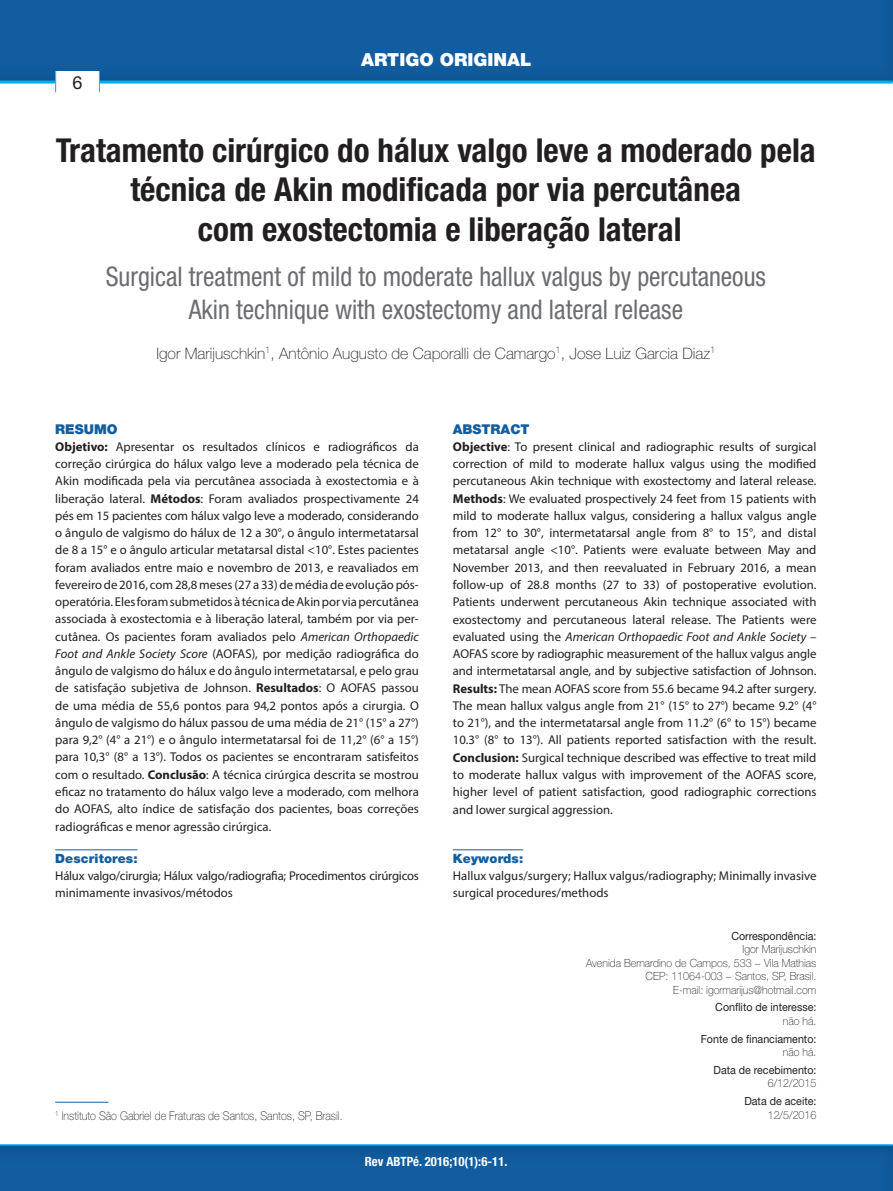
<style>
.page{position:relative;width:893px;height:1191px;background:#fff}
.page>*{position:absolute;margin:0;border:0;box-sizing:border-box;transform-origin:0 0}
.t1{font:700 condensed 33px/39.6px "Helvetica Neue";color:#231f20;text-align:center}
.t2{font:condensed 27px/32.4px "Helvetica Neue";color:#6c6d70;text-align:center;scale:.95 1}
.t3{font:900 18px "Helvetica Neue";color:#fff}
.t4{font:18px "Helvetica Neue";color:#231f20}
.t5{font:100 15.75px "Helvetica Neue";color:#231f20}
.t6{font:900 13.5px "Helvetica Neue";color:#115da0}
.t7{font:12.75px/17.2px "Myriad Pro";color:#231f20;text-align:justify}
.t8{font:12.75px/17.2px "Myriad Pro";letter-spacing:-.02em;color:#231f20}
.t9{font:700 condensed 12.75px "Helvetica Neue";color:#fff}
.t10{font:900 12.75px "Helvetica Neue";letter-spacing:.01em;color:#115da0}
.t11{font:100 12px "Helvetica Neue";color:#231f20;scale:.9 1}
.t12{font:100 11.25px/13.5px "Helvetica Neue";color:#231f20;text-align:right;scale:.95 1}
.t13{font:11.25px "Helvetica Neue";color:#231f20;scale:.95 1}
.s1{font-weight:700}
.s2{font-style:italic}
</style>
<div class="page">
<div style="left:0;top:1143px;width:893px;height:48px;background:#115da0"></div>
<hr style="left:0;top:1144px;width:893px;height:1px;background:#00aeef">
<div style="left:0;top:0;width:893px;height:84px;background:#115da0"></div>
<hr style="left:0;top:81px;width:893px;height:3px;background:#00aeef">
<div style="left:55px;top:71px;width:45px;height:21px;background:#fff"></div>
<svg style="left:55px;top:71px;width:1px;height:21px"></svg>
<svg style="left:99px;top:71px;width:1px;height:21px"></svg>
<hr style="left:55px;top:849px;width:83px;height:1px;background:#115da0">
<hr style="left:55px;top:1101px;width:53px;height:1px;background:#115da0">
<hr style="left:453px;top:849px;width:70px;height:1px;background:#115da0">
<h3 class="t4" style="left:73px;top:72px;width:12px">6</h3>
<h3 class="t3" style="left:361px;top:49px;width:172px">ARTIGO ORIGINAL</h3>
<h1 class="t1" style="left:56px;top:130px;width:761px">Tratamento cirúrgico do hálux valgo leve a moderado pela técnica de Akin modificada por via percutânea<br>com exostectomia e liberação lateral</h1>
<h2 class="t2" style="left:106px;top:260px;width:697px">Surgical treatment of mild to moderate hallux valgus by percutaneous<br>Akin technique with exostectomy and lateral release</h2>
<p class="t5" style="left:156px;top:344px;width:560px">Igor Marijuschkin<sup>1</sup>, Antônio Augusto de Caporalli de Camargo<sup>1</sup>, Jose Luiz Garcia Diaz<sup>1</sup></p>
<p class="t6" style="left:55px;top:421px;width:64px">RESUMO</p>
<p class="t7" style="left:55px;top:438px;width:365px"><span class="s1">Objetivo:</span> Apresentar os resultados clínicos e radiográficos da correção cirúrgica do hálux valgo leve a moderado pela técnica de Akin modificada pela via percutânea associada à exostectomia e à liberação lateral. <span class="s1">Métodos</span>: Foram avaliados prospectivamente 24 pés em 15 pacientes com hálux valgo leve a moderado, considerando o ângulo de valgismo do hálux de 12 a 30°, o ângulo intermetatarsal de 8 a 15° e o ângulo articular metatarsal distal &lt;10°. Estes pacientes foram avaliados entre maio e novembro de 2013, e reavaliados em fevereiro de 2016, com 28,8 meses (27 a 33) de média de evolução pós&shy;operatória. Eles foram submetidos à técnica de Akin por via percutânea associada à exostectomia e à liberação lateral, também por via per&shy;cutânea. Os pacientes foram avaliados pelo <span class="s2">American Orthopaedic Foot and Ankle Society Score</span> (AOFAS), por medição radiográfica do ângulo de valgismo do hálux e do ângulo intermetatarsal, e pelo grau de satisfação subjetiva de Johnson. <span class="s1">Resultados</span>: O AOFAS passou de uma média de 55,6 pontos para 94,2 pontos após a cirurgia. O ângulo de valgismo do hálux passou de uma média de 21° (15° a 27°) para 9,2° (4° a 21°) e o ângulo intermetatarsal foi de 11,2° (6° a 15°) para 10,3° (8° a 13°). Todos os pacientes se encontraram satisfeitos com o resultado. <span class="s1">Conclusão</span>: A técnica cirúrgica descrita se mostrou eficaz no tratamento do hálux valgo leve a moderado, com melhora do AOFAS, alto índice de satisfação dos pacientes, boas correções radiográficas e menor agressão cirúrgica.</p>
<p class="t10" style="left:55px;top:850px;width:84px">Descritores:</p>
<p class="t8" style="left:55px;top:867px;width:365px">Hálux valgo/cirurgia; Hálux valgo/radiografia; Procedimentos cirúrgicos minimamente invasivos/métodos</p>
<p class="t11" style="left:55px;top:1108px;width:321px"><sup>1</sup> Instituto São Gabriel de Fraturas de Santos, Santos, SP, Brasil.</p>
<p class="t6" style="left:453px;top:421px;width:78px">ABSTRACT</p>
<p class="t7" style="left:453px;top:438px;width:365px"><span class="s1">Objective</span>: To present clinical and radiographic results of surgical correction of mild to moderate hallux valgus using the modified percutaneous Akin technique with exostectomy and lateral release.<br><span class="s1">Methods</span>: We evaluated prospectively 24 feet from 15 patients with mild to moderate hallux valgus, considering a hallux valgus angle from 12° to 30°, intermetatarsal angle from 8° to 15°, and distal metatarsal angle &lt;10°. Patients were evaluate between May and November 2013, and then reevaluated in February 2016, a mean follow-up of 28.8 months (27 to 33) of postoperative evolution.<br>Patients underwent percutaneous Akin technique associated with exostectomy and percutaneous lateral release. The Patients were evaluated using the <span class="s2">American Orthopaedic Foot and Ankle Society</span> – AOFAS score by radiographic measurement of the hallux valgus angle and intermetatarsal angle, and by subjective satisfaction of Johnson.<br><span class="s1">Results:</span> The mean AOFAS score from 55.6 became 94.2 after surgery.<br>The mean hallux valgus angle from 21° (15° to 27°) became 9.2° (4° to 21°), and the intermetatarsal angle from 11.2° (6° to 15°) became 10.3° (8° to 13°). All patients reported satisfaction with the result.<br><span class="s1">Conclusion:</span> Surgical technique described was effective to treat mild to moderate hallux valgus with improvement of the AOFAS score, higher level of patient satisfaction, good radiographic corrections and lower surgical aggression.</p>
<p class="t10" style="left:453px;top:850px;width:72px">Keywords:</p>
<p class="t7" style="left:453px;top:867px;width:365px">Hallux valgus/surgery; Hallux valgus/radiography; Minimally invasive surgical procedures/methods</p>
<p class="t13" style="left:731px;top:928px;width:91px">Correspondência:</p>
<p class="t12" style="left:586px;top:942px;width:244px">Igor Marijuschkin<br>Avenida Bernardino de Campos, 533 − Vila Mathias CEP: 11064-003 − Santos, SP, Brasil.<br>E-mail: igormarijus@hotmail.com</p>
<p class="t13" style="left:715px;top:1000px;width:108px">Conflito de interesse:</p>
<p class="t12" style="left:783px;top:1014px;width:37px">não há.</p>
<p class="t13" style="left:701px;top:1031px;width:123px">Fonte de financiamento:</p>
<p class="t12" style="left:783px;top:1045px;width:37px">não há.</p>
<p class="t13" style="left:713px;top:1063px;width:110px">Data de recebimento:</p>
<p class="t12" style="left:768px;top:1076px;width:53px">6/12/2015</p>
<p class="t13" style="left:744px;top:1094px;width:77px">Data de aceite:</p>
<p class="t12" style="left:768px;top:1107px;width:53px">12/5/2016</p>
<p class="t9" style="left:365px;top:1153px;width:144px">Rev ABTPé. 2016;10(1):6-11.</p>
</div>
